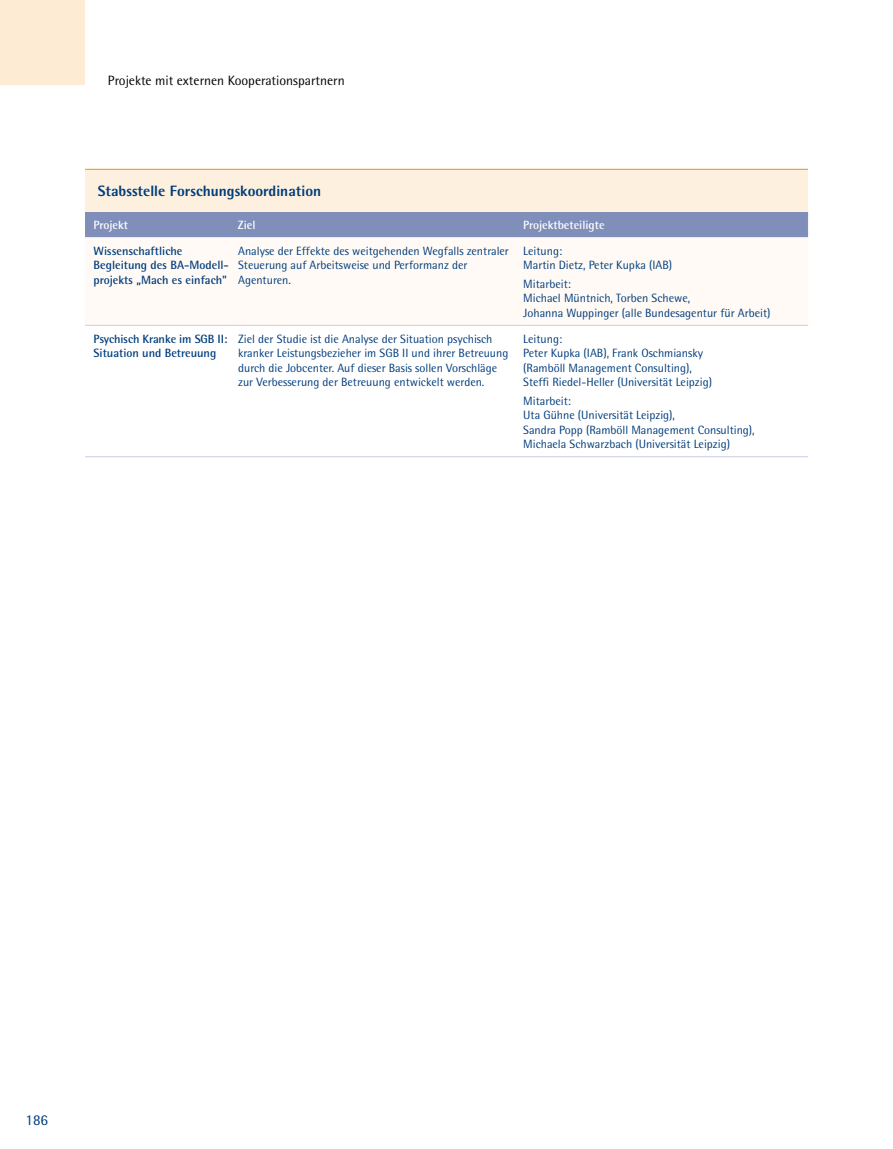
<style>
.page{position:relative;width:893px;height:1149px;background:#fff}
.page>*{position:absolute;margin:0;border:0;box-sizing:border-box;transform-origin:0 0}
.H4{font:800 15px "Rotis Semi Sans";color:#003d7c}
.t1{font:15px "Rotis Semi Sans";color:#003d7c}
.t2{font:13.5px "Rotis Semi Sans";color:#000}
.Tabellenzellen{font:12px/14.4px "Rotis Semi Sans";color:#003d7c}
.Tabellenzellen-2{font:700 12px/14.4px "Rotis Semi Sans";color:#003d7c}
.t3{font:700 12px "Rotis Semi Sans";color:#fff}
</style>
<div class="page">
<div style="left:0;top:0;width:85px;height:85px;background:#feebd3"></div>
<div style="left:85px;top:237px;width:723px;height:88px;background:#fffaf5"></div>
<svg style="left:85px;top:457px;width:723px;height:1px"></svg>
<hr style="left:85px;top:456px;width:153px;height:1px;background:#cacee4">
<hr style="left:238px;top:456px;width:285px;height:1px;background:#cacee4">
<hr style="left:523px;top:456px;width:285px;height:1px;background:#cacee4">
<hr style="left:85px;top:325px;width:153px;height:1px;background:#cacee4">
<hr style="left:238px;top:325px;width:285px;height:1px;background:#cacee4">
<hr style="left:523px;top:325px;width:285px;height:1px;background:#cacee4">
<div style="left:85px;top:212px;width:723px;height:25px;background:#808eba"></div>
<div style="left:85px;top:170px;width:723px;height:42px;background:#fef0de"></div>
<hr style="left:85px;top:169px;width:723px;height:1px;background:#f39200">
<p class="t2" style="left:108px;top:72px;width:238px">Projekte mit externen Kooperationspartnern</p>
<h3 class="H4" style="left:98px;top:182px;width:225px">Stabsstelle Forschungskoordination</h3>
<p class="t3" style="left:93px;top:217px;width:36px">Projekt</p>
<p class="t3" style="left:238px;top:217px;width:19px">Ziel</p>
<p class="t3" style="left:523px;top:217px;width:83px">Projektbeteiligte</p>
<p class="Tabellenzellen-2" style="left:94px;top:243px;width:137px">Wissenschaftliche<br>Begleitung des BA-Modell&shy;projekts „Mach es einfach"</p>
<p class="Tabellenzellen" style="left:238px;top:243px;width:272px">Analyse der Effekte des weitgehenden Wegfalls zentraler<br>Steuerung auf Arbeitsweise und Performanz der<br>Agenturen.</p>
<p class="Tabellenzellen" style="left:523px;top:243px;width:150px">Leitung:<br>Martin Dietz, Peter Kupka (IAB)</p>
<p class="Tabellenzellen" style="left:523px;top:276px;width:249px">Mitarbeit:<br>Michael Müntnich, Torben Schewe,<br>Johanna Wuppinger (alle Bundesagentur für Arbeit)</p>
<p class="Tabellenzellen-2" style="left:94px;top:331px;width:135px">Psychisch Kranke im SGB II:<br>Situation und Betreuung</p>
<p class="Tabellenzellen" style="left:238px;top:331px;width:272px">Ziel der Studie ist die Analyse der Situation psychisch kranker Leistungsbezieher im SGB II und ihrer Betreuung durch die Jobcenter. Auf dieser Basis sollen Vorschläge zur Verbesserung der Betreuung entwickelt werden.</p>
<p class="Tabellenzellen" style="left:523px;top:331px;width:190px">Leitung:<br>Peter Kupka (IAB), Frank Oschmiansky (Ramböll Management Consulting),<br>Steffi Riedel-Heller (Universität Leipzig)</p>
<p class="Tabellenzellen" style="left:523px;top:393px;width:233px">Mitarbeit:<br>Uta Gühne (Universität Leipzig),<br>Sandra Popp (Ramböll Management Consulting), Michaela Schwarzbach (Universität Leipzig)</p>
<p class="t1" style="left:26px;top:1110px;width:24px">186</p>
</div>
